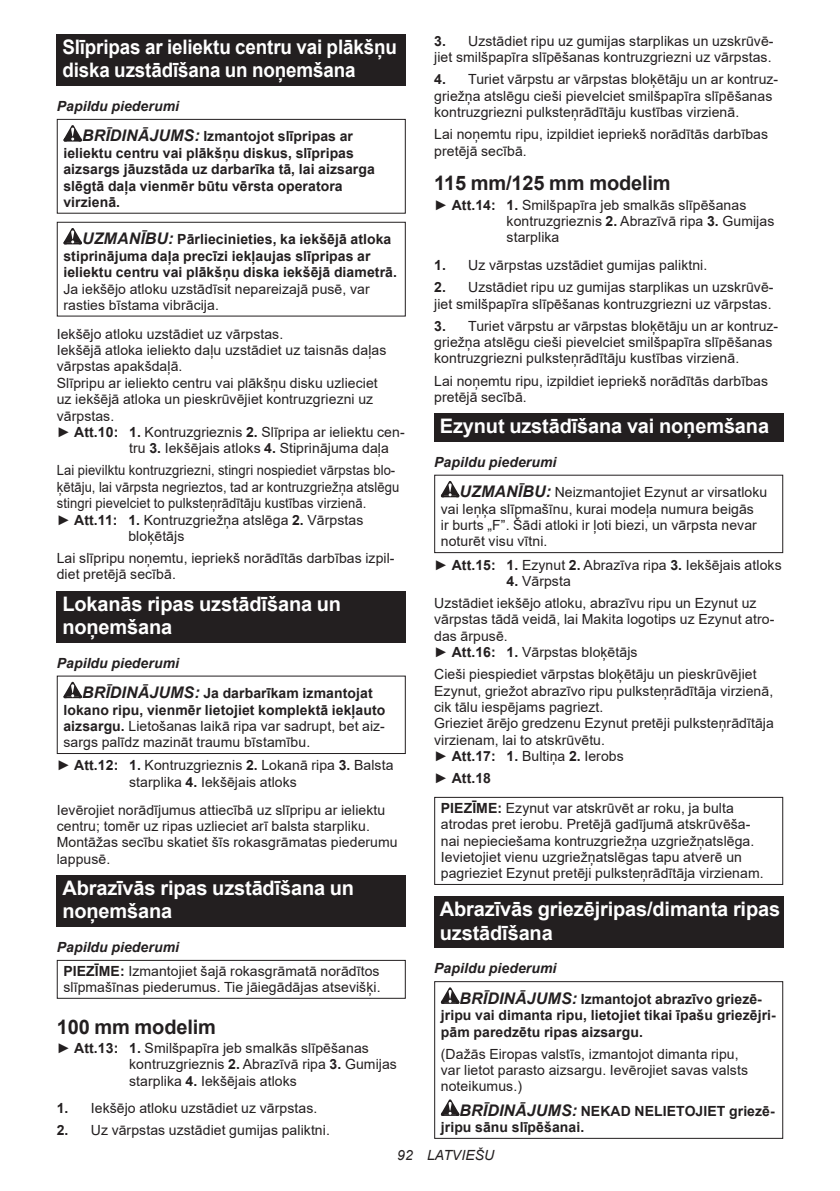
<style>
.page{position:relative;width:840px;height:1191px;background:#fff}
.page>*{position:absolute;margin:0;border:0;box-sizing:border-box;transform-origin:0 0}
.t1{font:700 20px/23.4px "Arial";letter-spacing:-.01em;color:#fff}
.t2{font:700 20px/23.4px "Arial";letter-spacing:-.01em;color:#fff;scale:.94 1}
.t3{font:700 20px "Arial";letter-spacing:-.01em;color:#231f20}
.t4{font:14px/16.4px "Arial";letter-spacing:.005em;color:#231f20}
.t5{font:700 14px/16.4px "Arial";letter-spacing:.005em;color:#231f20}
.t6{font:14px "Arial";letter-spacing:.005em;color:#231f20;scale:.93 1}
.t7{font:italic 14px "Arial";letter-spacing:.005em;color:#231f20}
.s1{font-style:italic}
.s2{font-style:italic;font-size:16px}
.s3{font-weight:700}
.s4{font-weight:700;font-style:italic}
.s5{font-weight:700;font-style:italic;font-size:16px}
</style>
<div class="page">
<div style="left:57px;top:34px;width:348px;height:52px;background:#231f20"></div>
<svg style="left:63px;top:125px;width:19px;height:16px"></svg>
<div style="left:57px;top:119px;width:348px;height:95px;border:1px solid #231f20"></div>
<svg style="left:63px;top:228px;width:19px;height:16px"></svg>
<div style="left:57px;top:222px;width:348px;height:94px;border:1px solid #231f20"></div>
<div style="left:57px;top:591px;width:348px;height:51px;background:#231f20"></div>
<svg style="left:63px;top:682px;width:19px;height:16px"></svg>
<div style="left:57px;top:675px;width:348px;height:79px;border:1px solid #231f20"></div>
<div style="left:57px;top:875px;width:348px;height:52px;background:#231f20"></div>
<div style="left:57px;top:960px;width:348px;height:38px;border:1px solid #231f20"></div>
<div style="left:434px;top:413px;width:348px;height:29px;background:#231f20"></div>
<svg style="left:440px;top:481px;width:19px;height:16px"></svg>
<div style="left:434px;top:475px;width:348px;height:78px;border:1px solid #231f20"></div>
<div style="left:434px;top:797px;width:348px;height:88px;border:1px solid #231f20"></div>
<div style="left:434px;top:896px;width:348px;height:52px;background:#231f20"></div>
<svg style="left:440px;top:987px;width:19px;height:16px"></svg>
<svg style="left:440px;top:1099px;width:19px;height:16px"></svg>
<div style="left:434px;top:981px;width:348px;height:157px;border:1px solid #231f20"></div>
<h1 class="t2" style="left:62px;top:36px;width:357px">Slīpripas ar ieliektu centru vai plākšņu diska uzstādīšana un noņemšana</h1>
<p class="t5" style="left:82px;top:91px;width:272px;line-height:30.6px;text-indent:-25px"><span class="s1">Papildu piederumi<br></span><span class="s2">BRĪDINĀJUMS:</span> Izmantojot slīpripas ar</p>
<p class="t5" style="left:63px;top:145px;width:313px">ieliektu centru vai plākšņu diskus, slīpripas aizsargs jāuzstāda uz darbarīka tā, lai aizsarga slēgtā daļa vienmēr būtu vērsta operatora virzienā.</p>
<p class="t5" style="left:63px;top:231px;width:335px;text-indent:19px"><span class="s2">UZMANĪBU:</span> Pārliecinieties, ka iekšējā atloka stiprinājuma daļa precīzi iekļaujas slīpripas ar ieliektu centru vai plākšņu diska iekšējā diametrā.</p>
<p class="t4" style="left:63px;top:280px;width:307px">Ja iekšējo atloku uzstādīsit nepareizajā pusē, var rasties bīstama vibrācija.</p>
<p class="t4" style="left:57px;top:325px;width:228px">Iekšējo atloku uzstādiet uz vārpstas.</p>
<p class="t4" style="left:57px;top:342px;width:331px">Iekšējā atloka ieliekto daļu uzstādiet uz taisnās daļas</p>
<p class="t4" style="left:57px;top:358px;width:127px">vārpstas apakšdaļā.</p>
<p class="t4" style="left:57px;top:374px;width:322px">Slīpripu ar ieliekto centru vai plākšņu disku uzlieciet</p>
<p class="t4" style="left:57px;top:391px;width:318px">uz iekšējā atloka un pieskrūvējiet kontruzgriezni uz</p>
<p class="t4" style="left:57px;top:407px;width:59px">vārpstas.</p>
<p class="t4" style="left:57px;top:424px;width:349px">► <span class="s3">Att.10: 1.</span> Kontruzgrieznis <span class="s3">2.</span> Slīpripa ar ieliektu cen-</p>
<p class="t4" style="left:129px;top:441px;width:261px">tru <span class="s3">3.</span> Iekšējais atloks <span class="s3">4.</span> Stiprinājuma daļa</p>
<p class="t6" style="left:57px;top:461px;width:365px">Lai pievilktu kontruzgriezni, stingri nospiediet vārpstas blo-</p>
<p class="t6" style="left:57px;top:477px;width:369px">ķētāju, lai vārpsta negrieztos, tad ar kontruzgriežņa atslēgu</p>
<p class="t6" style="left:57px;top:493px;width:334px">stingri pievelciet to pulksteņrādītāju kustības virzienā.</p>
<p class="t4" style="left:57px;top:511px;width:308px">► <span class="s3">Att.11: 1.</span> Kontruzgriežņa atslēga <span class="s3">2.</span> Vārpstas</p>
<p class="t4" style="left:128px;top:528px;width:57px">bloķētājs</p>
<p class="t4" style="left:57px;top:550px;width:339px">Lai slīpripu noņemtu, iepriekš norādītās darbības izpil&shy;diet pretējā secībā.</p>
<h1 class="t1" style="left:62px;top:592px;width:280px">Lokanās ripas uzstādīšana un noņemšana</h1>
<p class="t5" style="left:82px;top:647px;width:292px;line-height:30.6px;text-indent:-25px"><span class="s1">Papildu piederumi<br></span><span class="s2">BRĪDINĀJUMS:</span> Ja darbarīkam izmantojat</p>
<p class="t4" style="left:63px;top:701px;width:323px;text-align:justify"><span class="s3">lokano ripu, vienmēr lietojiet komplektā iekļauto aizsargu.</span> Lietošanas laikā ripa var sadrupt, bet aiz&shy;sargs palīdz mazināt traumu bīstamību.</p>
<p class="t4" style="left:129px;top:757px;width:266px;text-indent:-72px">► <span class="s3">Att.12: 1.</span> Kontruzgrieznis <span class="s3">2.</span> Lokanā ripa <span class="s3">3.</span> Balsta starplika <span class="s3">4.</span> Iekšējais atloks</p>
<p class="t4" style="left:57px;top:801px;width:342px">Ievērojiet norādījumus attiecībā uz slīpripu ar ieliektu centru; tomēr uz ripas uzlieciet arī balsta starpliku.<br>Montāžas secību skatiet šīs rokasgrāmatas piederumu lappusē.</p>
<h1 class="t1" style="left:62px;top:876px;width:293px">Abrazīvās ripas uzstādīšana un noņemšana</h1>
<p class="t4" style="left:63px;top:935px;width:317px;line-height:23.8px;text-indent:-7px"><span class="s4">Papildu piederumi<br></span><span class="s3">PIEZĪME:</span> Izmantojiet šajā rokasgrāmatā norādītos</p>
<p class="t4" style="left:63px;top:979px;width:318px">slīpmašīnas piederumus. Tie jāiegādājas atsevišķi.</p>
<h1 class="t3" style="left:57px;top:1018px;width:161px">100 mm modelim</h1>
<p class="t4" style="left:129px;top:1039px;width:269px;text-indent:-72px">► <span class="s3">Att.13: 1.</span> Smilšpapīra jeb smalkās slīpēšanas kontruzgrieznis <span class="s3">2.</span> Abrazīvā ripa <span class="s3">3.</span> Gumijas starplika <span class="s3">4.</span> Iekšējais atloks</p>
<p class="t4" style="left:57px;top:1100px;width:262px"><span class="s3">1.</span> Iekšējo atloku uzstādiet uz vārpstas.</p>
<p class="t4" style="left:57px;top:1122px;width:274px"><span class="s3">2.</span> Uz vārpstas uzstādiet gumijas paliktni.</p>
<p class="t4" style="left:434px;top:33px;width:341px"><span class="s3">3.</span> Uzstādiet ripu uz gumijas starplikas un uzskrūvē&shy;jiet smilšpapīra slīpēšanas kontruzgriezni uz vārpstas.</p>
<p class="t4" style="left:434px;top:71px;width:345px"><span class="s3">4.</span> Turiet vārpstu ar vārpstas bloķētāju un ar kontruz&shy;griežņa atslēgu cieši pievelciet smilšpapīra slīpēšanas kontruzgriezni pulksteņrādītāju kustības virzienā.</p>
<p class="t4" style="left:434px;top:126px;width:335px">Lai noņemtu ripu, izpildiet iepriekš norādītās darbības pretējā secībā.</p>
<h1 class="t3" style="left:434px;top:175px;width:238px">115 mm/125 mm modelim</h1>
<p class="t4" style="left:506px;top:196px;width:269px;text-indent:-72px">► <span class="s3">Att.14: 1.</span> Smilšpapīra jeb smalkās slīpēšanas kontruzgrieznis <span class="s3">2.</span> Abrazīvā ripa <span class="s3">3.</span> Gumijas starplika</p>
<p class="t4" style="left:434px;top:257px;width:274px"><span class="s3">1.</span> Uz vārpstas uzstādiet gumijas paliktni.</p>
<p class="t4" style="left:434px;top:279px;width:341px"><span class="s3">2.</span> Uzstādiet ripu uz gumijas starplikas un uzskrūvē&shy;jiet smilšpapīra slīpēšanas kontruzgriezni uz vārpstas.</p>
<p class="t4" style="left:434px;top:317px;width:345px"><span class="s3">3.</span> Turiet vārpstu ar vārpstas bloķētāju un ar kontruz&shy;griežņa atslēgu cieši pievelciet smilšpapīra slīpēšanas kontruzgriezni pulksteņrādītāju kustības virzienā.</p>
<p class="t4" style="left:434px;top:372px;width:335px">Lai noņemtu ripu, izpildiet iepriekš norādītās darbības pretējā secībā.</p>
<h1 class="t1" style="left:439px;top:415px;width:330px">Ezynut uzstādīšana vai noņemšana</h1>
<p class="t4" style="left:459px;top:446px;width:309px;line-height:30.6px;text-indent:-25px"><span class="s4">Papildu piederumi<br></span><span class="s5">UZMANĪBU:</span> Neizmantojiet Ezynut ar virsatloku</p>
<p class="t4" style="left:440px;top:500px;width:317px">vai leņķa slīpmašīnu, kurai modeļa numura beigās ir burts „F”. Šādi atloki ir ļoti biezi, un vārpsta nevar noturēt visu vītni.</p>
<p class="t4" style="left:434px;top:556px;width:349px">► <span class="s3">Att.15: 1.</span> Ezynut <span class="s3">2.</span> Abrazīva ripa <span class="s3">3.</span> Iekšējais atloks</p>
<p class="t4" style="left:434px;top:570px;width:324px;line-height:22px;text-indent:72px"><span class="s3">4.</span> Vārpsta<br>Uzstādiet iekšējo atloku, abrazīvu ripu un Ezynut uz</p>
<p class="t4" style="left:434px;top:611px;width:341px">vārpstas tādā veidā, lai Makita logotips uz Ezynut atro&shy;das ārpusē.<br>► <span class="s3">Att.16: 1.</span> Vārpstas bloķētājs</p>
<p class="t4" style="left:434px;top:666px;width:341px">Cieši piespiediet vārpstas bloķētāju un pieskrūvējiet Ezynut, griežot abrazīvo ripu pulksteņrādītāja virzienā, cik tālu iespējams pagriezt.<br>Grieziet ārējo gredzenu Ezynut pretēji pulksteņrādītāja virzienam, lai to atskrūvētu.<br>► <span class="s3">Att.17: 1.</span> Bultiņa <span class="s3">2.</span> Ierobs</p>
<p class="t4" style="left:440px;top:763px;width:294px;line-height:29.6px;text-indent:-7px">► <span class="s3">Att.18<br>PIEZĪME:</span> Ezynut var atskrūvēt ar roku, ja bulta</p>
<p class="t4" style="left:440px;top:816px;width:324px">atrodas pret ierobu. Pretējā gadījumā atskrūvēša&shy;nai nepieciešama kontruzgriežņa uzgriežņatslēga.<br>Ievietojiet vienu uzgriežņatslēgas tapu atverē un pagrieziet Ezynut pretēji pulksteņrādītāja virzienam.</p>
<h1 class="t1" style="left:439px;top:897px;width:341px">Abrazīvās griezējripas/dimanta ripas uzstādīšana</h1>
<p class="t5" style="left:459px;top:953px;width:304px;line-height:30.6px;text-indent:-25px"><span class="s1">Papildu piederumi<br></span><span class="s2">BRĪDINĀJUMS:</span> Izmantojot abrazīvo griezē-</p>
<p class="t5" style="left:440px;top:1007px;width:336px">jripu vai dimanta ripu, lietojiet tikai īpašu griezējri&shy;pām paredzētu ripas aizsargu.</p>
<p class="t4" style="left:440px;top:1045px;width:308px">(Dažās Eiropas valstīs, izmantojot dimanta ripu, var lietot parasto aizsargu. Ievērojiet savas valsts noteikumus.)</p>
<p class="t5" style="left:440px;top:1102px;width:335px;text-indent:19px"><span class="s2">BRĪDINĀJUMS:</span> NEKAD NELIETOJIET griezē&shy;jripu sānu slīpēšanai.</p>
<p class="t7" style="left:397px;top:1147px;width:99px">92 LATVIEŠU</p>
</div>
